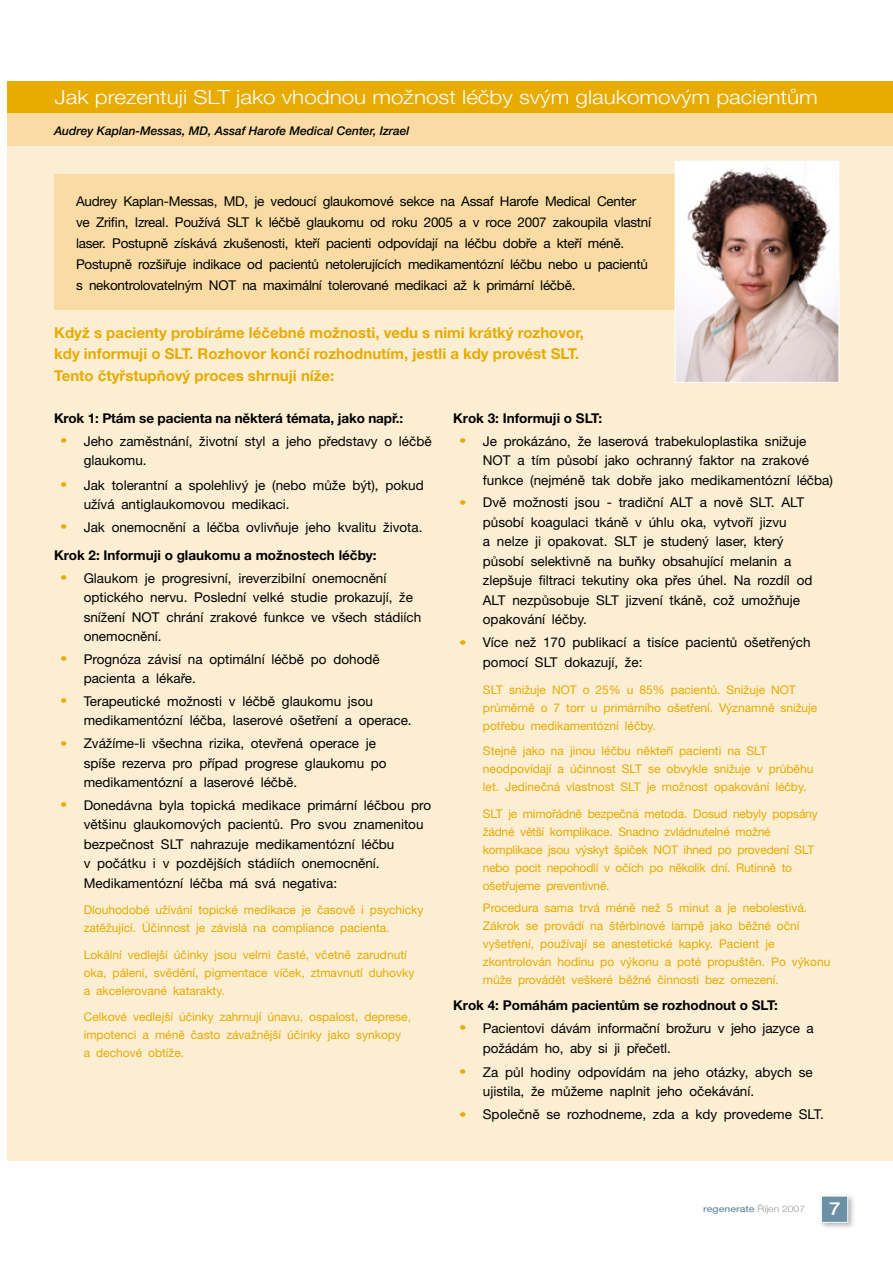
<style>
.page{position:relative;width:893px;height:1263px;background:#fff}
.page>*{position:absolute;margin:0;border:0;box-sizing:border-box;transform-origin:0 0}
.t1{font:300 19.5px "Helvetica Neue CE";color:#fff;scale:1.15 1}
.t2{font:500 18px "Helvetica Neue CE";color:#fff;scale:1.15 1}
.t3{font:700 15px/21px "Helvetica Neue CE";color:#e8ab00}
.t4{font:13.5px/19.5px "Helvetica Neue CE";color:#000}
.t5{font:13.5px/21px "Helvetica Neue CE";letter-spacing:-.02em;color:#000}
.t6{font:700 13.5px "Helvetica Neue CE";letter-spacing:-.005em;color:#000}
.t7{font:12px/18px "Helvetica Neue CE";color:#e8ab00}
.t8{font:italic 500 12px "Helvetica Neue CE";color:#000}
.t9{font:500 9px "Helvetica Neue CE";color:#6d90a6;scale:1.15 1}
.s1{font-weight:300;font-size:12.75px;color:#e8ab00}
.s2{font-weight:700}
.s3{font-weight:300;color:#9a9a9c}
</style>
<div class="page">
<img style="left:821px;top:1196px;width:33px;height:32px">
<div style="left:821px;top:1196px;width:27px;height:26px;background:#6d90a6"></div>
<div style="left:821px;top:1196px;width:27px;height:27px;border:1px solid #fff"></div>
<div style="left:7px;top:141px;width:886px;height:1019px;background:#fbeed3"></div>
<div style="left:7px;top:81px;width:886px;height:32px;background:#e8ab00"></div>
<div style="left:7px;top:113px;width:886px;height:33px;background:#f8dca3"></div>
<div style="left:54px;top:174px;width:785px;height:135px;background:#f8dca3"></div>
<img style="left:677px;top:163px;width:160px;height:218px">
<div style="left:675px;top:161px;width:164px;height:222px;border:1px solid #fff"></div>
<h1 class="t1" style="left:55px;top:87px;width:665px">Jak prezentuji SLT jako vhodnou možnost léčby svým glaukomovým pacientům</h1>
<p class="t8" style="left:54px;top:124px;width:357px">Audrey Kaplan-Messas, MD, Assaf Harofe Medical Center, Izrael</p>
<p class="t5" style="left:76px;top:190px;width:577px">Audrey Kaplan-Messas, MD, je vedoucí glaukomové sekce na Assaf Harofe Medical Center ve Zrifin, Izreal. Používá SLT k léčbě glaukomu od roku 2005 a v roce 2007 zakoupila vlastní laser. Postupně získává zkušenosti, kteří pacienti odpovídají na léčbu dobře a kteří méně.<br>Postupně rozšiřuje indikace od pacientů netolerujících medikamentózní léčbu nebo u pacientů s nekontrolovatelným NOT na maximální tolerované medikaci až k primární léčbě.</p>
<p class="t3" style="left:54px;top:322px;width:531px">Když s pacienty probíráme léčebné možnosti, vedu s nimi krátký rozhovor, kdy informuji o SLT. Rozhovor končí rozhodnutím, jestli a kdy provést SLT.</p>
<p class="t3" style="left:54px;top:365px;width:282px">Tento čtyřstupňový proces shrnuji níže:</p>
<p class="t6" style="left:453px;top:411px;width:150px">Krok 3: Informuji o SLT:</p>
<p class="t4" style="left:483px;top:431px;width:352px;text-indent:-24px"><span class="s1">•</span> Je prokázáno, že laserová trabekuloplastika snižuje<br>NOT a tím působí jako ochranný faktor na zrakové funkce (nejméně tak dobře jako medikamentózní léčba)</p>
<p class="t4" style="left:483px;top:493px;width:331px;text-indent:-24px"><span class="s1">•</span> Dvě možnosti jsou - tradiční ALT a nově SLT. ALT působí koagulaci tkáně v úhlu oka, vytvoří jizvu<br>a nelze ji opakovat. SLT je studený laser, který působí selektivně na buňky obsahující melanin a zlepšuje filtraci tekutiny oka přes úhel. Na rozdíl od ALT nezpůsobuje SLT jizvení tkáně, což umožňuje opakování léčby.</p>
<p class="t4" style="left:483px;top:633px;width:329px;text-indent:-24px"><span class="s1">•</span> Více než 170 publikací a tisíce pacientů ošetřených pomocí SLT dokazují, že:</p>
<p class="t7" style="left:483px;top:680px;width:336px">SLT snižuje NOT o 25% u 85% pacientů. Snižuje NOT průměrně o 7 torr u primárního ošetření. Významně snižuje potřebu medikamentózní léčby.</p>
<p class="t7" style="left:483px;top:742px;width:332px">Stejně jako na jinou léčbu někteří pacienti na SLT neodpovídají a účinnost SLT se obvykle snižuje v průběhu let. Jedinečná vlastnost SLT je možnost opakování léčby.</p>
<p class="t7" style="left:483px;top:805px;width:336px">SLT je mimořádně bezpečná metoda. Dosud nebyly popsány žádné větší komplikace. Snadno zvládnutelné možné komplikace jsou výskyt špiček NOT ihned po provedení SLT nebo pocit nepohodlí v očích po několik dní. Rutinně to ošetřujeme preventivně.</p>
<p class="t7" style="left:483px;top:898px;width:349px">Procedura sama trvá méně než 5 minut a je nebolestivá.<br>Zákrok se provádí na štěrbinové lampě jako běžné oční vyšetření, používají se anestetické kapky. Pacient je zkontrolován hodinu po výkonu a poté propuštěn. Po výkonu může provádět veškeré běžné činnosti bez omezení.</p>
<p class="t6" style="left:453px;top:998px;width:326px">Krok 4: Pomáhám pacientům se rozhodnout o SLT:</p>
<p class="t4" style="left:483px;top:1018px;width:332px;text-indent:-24px"><span class="s1">•</span> Pacientovi dávám informační brožuru v jeho jazyce a požádám ho, aby si ji přečetl.</p>
<p class="t4" style="left:483px;top:1062px;width:331px;text-indent:-24px"><span class="s1">•</span> Za půl hodiny odpovídám na jeho otázky, abych se ujistila, že můžeme naplnit jeho očekávání.</p>
<p class="t4" style="left:459px;top:1104px;width:366px"><span class="s1">•</span> Společně se rozhodneme, zda a kdy provedeme SLT.</p>
<p class="t6" style="left:54px;top:411px;width:351px">Krok 1: Ptám se pacienta na některá témata, jako např.:</p>
<p class="t4" style="left:84px;top:431px;width:350px;text-indent:-24px"><span class="s1">•</span> Jeho zaměstnání, životní styl a jeho představy o léčbě glaukomu.</p>
<p class="t4" style="left:84px;top:475px;width:342px;text-indent:-24px"><span class="s1">•</span> Jak tolerantní a spolehlivý je (nebo může být), pokud užívá antiglaukomovou medikaci.</p>
<p class="t4" style="left:54px;top:513px;width:370px;line-height:28.2px;text-indent:6px"><span class="s1">•</span> Jak onemocnění a léčba ovlivňuje jeho kvalitu života.<br><span class="s2">Krok 2: Informuji o glaukomu a možnostech léčby:</span></p>
<p class="t4" style="left:84px;top:568px;width:339px;text-indent:-24px"><span class="s1">•</span> Glaukom je progresivní, ireverzibilní onemocnění optického nervu. Poslední velké studie prokazují, že snížení NOT chrání zrakové funkce ve všech stádiích onemocnění.</p>
<p class="t4" style="left:84px;top:649px;width:298px;text-indent:-24px"><span class="s1">•</span> Prognóza závisí na optimální léčbě po dohodě pacienta a lékaře.</p>
<p class="t4" style="left:84px;top:691px;width:330px;text-indent:-24px"><span class="s1">•</span> Terapeutické možnosti v léčbě glaukomu jsou medikamentózní léčba, laserové ošetření a operace.</p>
<p class="t4" style="left:84px;top:734px;width:305px;text-indent:-24px"><span class="s1">•</span> Zvážíme-li všechna rizika, otevřená operace je spíše rezerva pro případ progrese glaukomu po medikamentózní a laserové léčbě.</p>
<p class="t4" style="left:84px;top:795px;width:349px;text-indent:-24px"><span class="s1">•</span> Donedávna byla topická medikace primární léčbou pro většinu glaukomových pacientů. Pro svou znamenitou bezpečnost SLT nahrazuje medikamentózní léčbu<br>v počátku i v pozdějších stádiích onemocnění.<br>Medikamentózní léčba má svá negativa:</p>
<p class="t7" style="left:84px;top:901px;width:341px">Dlouhodobé užívání topické medikace je časově i psychicky zatěžující. Účinnost je závislá na compliance pacienta.</p>
<p class="t7" style="left:84px;top:946px;width:332px">Lokální vedlejší účinky jsou velmi časté, včetně zarudnutí oka, pálení, svědění, pigmentace víček, ztmavnutí duhovky a akcelerované katarakty.</p>
<p class="t7" style="left:84px;top:1008px;width:329px">Celkové vedlejší účinky zahrnují únavu, ospalost, deprese, impotenci a méně často závažnější účinky jako synkopy<br>a dechové obtíže.</p>
<p class="t9" style="left:703px;top:1203px;width:90px">regenerate <span class="s3">Říjen 2007</span></p>
<h2 class="t2" style="left:829px;top:1199px;width:12px">7</h2>
</div>
